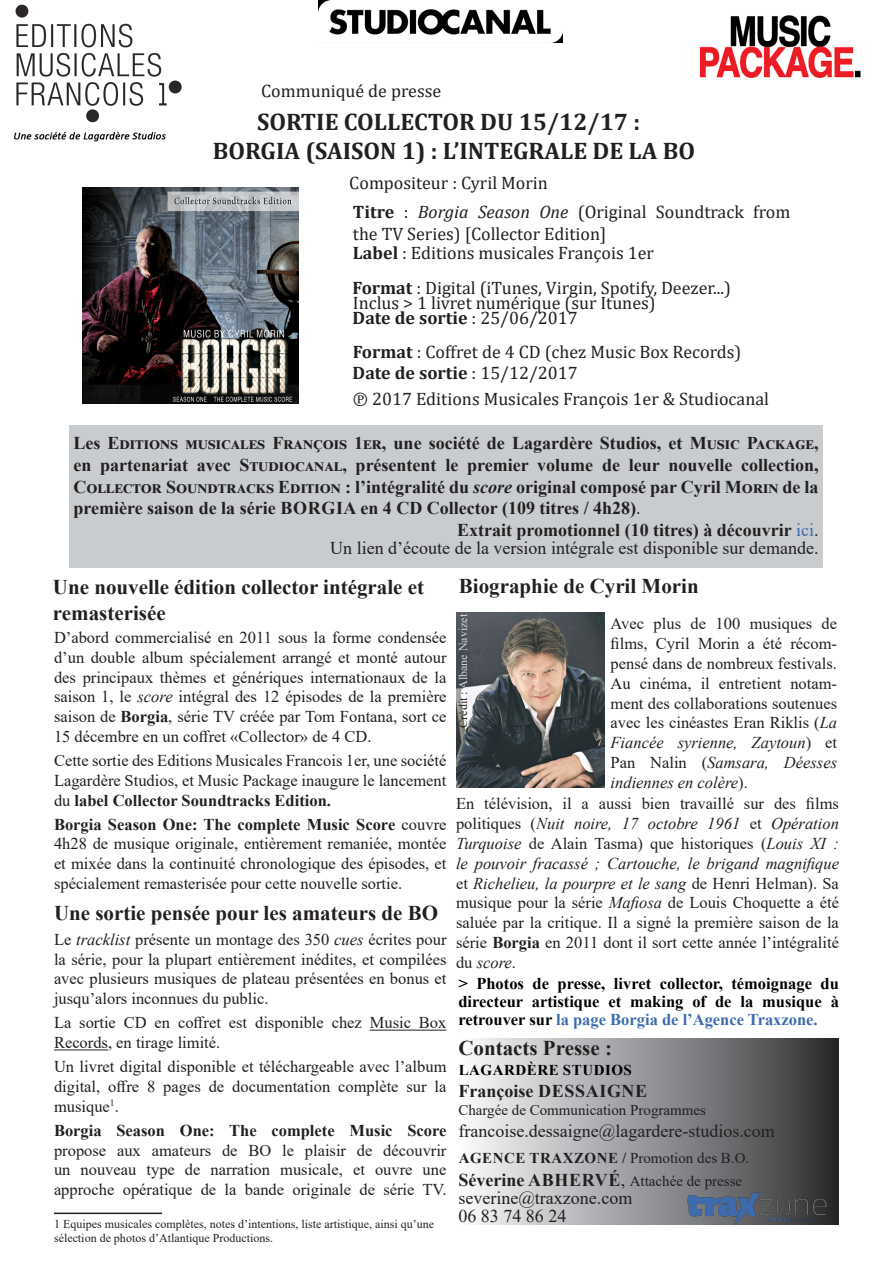
<style>
.page{position:relative;width:893px;height:1263px;background:#fff}
.page>*{position:absolute;margin:0;border:0;box-sizing:border-box;transform-origin:0 0}
.t1{font:700 24px "Cambria";color:#231f20}
.t2{font:700 21px/25.2px "Times New Roman";color:#231f20}
.t3{font:18px/21.6px "Cambria";color:#231f20}
.t4{font:700 18px/21.6px "Times New Roman";color:#231f20;text-align:justify}
.t5{font:18px/18px "Times New Roman";color:#231f20;text-align:right}
.t6{font:16.5px/19.8px "Times New Roman";color:#231f20;text-align:justify}
.t7{font:700 16.5px/18px "Times New Roman";color:#000;text-align:justify}
.t8{font:15px "Times New Roman";color:#231f20}
.t9{font:700 15px "Times New Roman";letter-spacing:.035em;color:#000}
.t10{font:12px/14.4px "Times New Roman";color:#231f20}
.t11{font:12px "Times New Roman";color:#d7d8da}
.s1{font-weight:700}
.s2{font-style:italic}
.s3{font-weight:400}
.s4{color:#3d6bab}
.s5{color:#231f20}
.s6{font-weight:700;font-size:18px}
.s7{font-size:18px}
</style>
<div class="page">
<div style="left:456px;top:1039px;width:383px;height:185px;background:linear-gradient(to right,#fcfeff,#2d2d2f)"></div>
<img style="left:699px;top:15px;width:162px;height:63px">
<img style="left:319px;top:0;width:244px;height:43px">
<img style="left:83px;top:188px;width:216px;height:216px">
<div style="left:69px;top:426px;width:754px;height:142px;background:#c8cccf"></div>
<hr style="left:370px;top:1030px;width:76px;height:1px;background:#231f20">
<hr style="left:54px;top:1049px;width:54px;height:1px;background:#231f20">
<hr style="left:54px;top:1212px;width:108px;height:2px;background:#231f20">
<img style="left:456px;top:612px;width:148px;height:176px">
<img style="left:685px;top:1189px;width:146px;height:36px">
<img style="left:14px;top:4px;width:168px;height:138px">
<p class="t3" style="left:261px;top:80px;width:182px">Communiqué de presse</p>
<p class="t1" style="left:257px;top:105px;width:385px">SORTIE COLLECTOR DU 15/12/17 :</p>
<p class="t1" style="left:213px;top:134px;width:484px">BORGIA (SAISON 1) : L’INTEGRALE DE LA BO</p>
<p class="t3" style="left:349px;top:172px;width:200px">Compositeur : Cyril Morin</p>
<p class="t3" style="left:353px;top:201px;width:439px"><span class="s1">Titre</span> : <span class="s2">Borgia Season One</span> (Original Soundtrack from the TV Series) [Collector Edition]</p>
<p class="t3" style="left:353px;top:242px;width:303px"><span class="s1">Label</span> : Editions musicales François 1er</p>
<p class="t3" style="left:353px;top:276px;width:380px"><span class="s1">Format</span> : Digital (iTunes, Virgin, Spotify, Deezer...)</p>
<p class="t3" style="left:353px;top:295px;width:305px;line-height:15px">Inclus &gt; 1 livret numérique (sur Itunes)<br><span class="s1">Date de sortie</span> : 25/06/2017</p>
<p class="t3" style="left:353px;top:341px;width:390px"><span class="s1">Format</span> : Coffret de 4 CD (chez Music Box Records)<br><span class="s1">Date de sortie</span> : 15/12/2017</p>
<p class="t3" style="left:353px;top:388px;width:418px">℗ 2017 Editions Musicales François 1er &amp; Studiocanal</p>
<p class="t4" style="left:73px;top:432px;width:747px">Les Editions musicales François 1er, une société de Lagardère Studios, et Music Package, en partenariat avec Studiocanal, présentent le premier volume de leur nouvelle collection, Collector Soundtracks Edition : l’intégralité du <span class="s2">score</span> original composé par Cyril Morin de la première saison de la série BORGIA en 4 CD Collector (109 titres / 4h28)<span class="s3">.</span></p>
<p class="t5" style="left:330px;top:521px;width:490px"><span class="s1">Extrait promotionnel (10 titres) à découvrir</span> <span class="s4">ici</span>.<br>Un lien d’écoute de la version intégrale est disponible sur demande.</p>
<p class="t2" style="left:53px;top:574px;width:373px">Une nouvelle édition collector intégrale et remasterisée</p>
<p class="t6" style="left:54px;top:627px;width:394px">D’abord commercialisé en 2011 sous la forme condensée d’un double album spécialement arrangé et monté autour des principaux thèmes et génériques internationaux de la saison 1, le <span class="s2">score</span> intégral des 12 épisodes de la première saison de <span class="s1">Borgia</span>, série TV créée par Tom Fontana, sort ce 15 décembre en un coffret «Collector» de 4 CD.</p>
<p class="t6" style="left:54px;top:750px;width:394px">Cette sortie des Editions Musicales Francois 1er, une société Lagardère Studios, et Music Package inaugure le lancement du <span class="s1">label Collector Soundtracks Edition.</span></p>
<p class="t6" style="left:54px;top:814px;width:394px"><span class="s1">Borgia Season One: The complete Music Score</span> couvre 4h28 de musique originale, entièrement remaniée, montée et mixée dans la continuité chronologique des épisodes, et spécialement remasterisée pour cette nouvelle sortie.</p>
<p class="t2" style="left:54px;top:899px;width:386px">Une sortie pensée pour les amateurs de BO</p>
<p class="t6" style="left:54px;top:929px;width:394px">Le <span class="s2">tracklist</span> présente un montage des 350 <span class="s2">cues</span> écrites pour la série, pour la plupart entièrement inédites, et compilées avec plusieurs musiques de plateau présentées en bonus et jusqu’alors inconnues du public.</p>
<p class="t6" style="left:54px;top:1012px;width:394px">La sortie CD en coffret est disponible chez Music Box<br>Records, en tirage limité.</p>
<p class="t6" style="left:54px;top:1056px;width:394px">Un livret digital disponible et téléchargeable avec l’album digital, offre 8 pages de documentation complète sur la musique<sup>1</sup>.</p>
<p class="t6" style="left:54px;top:1120px;width:394px"><span class="s1">Borgia Season One: The complete Music Score </span>propose aux amateurs de BO le plaisir de découvrir un nouveau type de narration musicale, et ouvre une approche opératique de la bande originale de série TV.</p>
<p class="t10" style="left:54px;top:1216px;width:381px">1 Equipes musicales complètes, notes d’intentions, liste artistique, ainsi qu’une sélection de photos d’Atlantique Productions.</p>
<p class="t2" style="left:459px;top:573px;width:241px">Biographie de Cyril Morin</p>
<p class="t11" style="left:455px;top:728px;width:115px;rotate:-90deg"><span class="s5">Crédit :</span> Albane Navizet</p>
<p class="t6" style="left:611px;top:613px;width:228px">Avec plus de 100 musiques de films, Cyril Morin a été récom&shy;pensé dans de nombreux festivals.<br>Au cinéma, il entretient notam&shy;ment des collaborations soutenues avec les cinéastes Eran Riklis (<span class="s2">La Fiancée syrienne, Zaytoun</span>) et Pan Nalin (<span class="s2">Samsara, Déesses indiennes en colère</span>).</p>
<p class="t6" style="left:456px;top:793px;width:384px">En télévision, il a aussi bien travaillé sur des films politiques (<span class="s2">Nuit noire, 17 octobre 1961</span> et <span class="s2">Opération Turquoise</span> de Alain Tasma) que historiques (<span class="s2">Louis XI : le pouvoir fracassé ; Cartouche, le brigand magnifique </span>et <span class="s2">Richelieu, la pourpre et le sang</span> de Henri Helman). Sa musique pour la série <span class="s2">Mafiosa</span> de Louis Choquette a été saluée par la critique. Il a signé la première saison de la série <span class="s1">Borgia</span> en 2011 dont il sort cette année l’intégralité du <span class="s2">score</span>.</p>
<p class="t7" style="left:458px;top:974px;width:382px">&gt; Photos de presse, livret collector, témoignage du directeur artistique et making of de la musique à retrouver sur <span class="s4">la page Borgia de l’Agence Traxzone.</span></p>
<p class="t2" style="left:458px;top:1035px;width:155px">Contacts Presse :</p>
<p class="t9" style="left:459px;top:1059px;width:175px">LAGARDÈRE STUDIOS</p>
<p class="t4" style="left:458px;top:1080px;width:190px">Françoise DESSAIGNE</p>
<p class="t8" style="left:458px;top:1100px;width:249px">Chargée de Communication Programmes</p>
<p class="t5" style="left:458px;top:1121px;width:318px">francoise.dessaigne@lagardere-studios.com</p>
<p class="t8" style="left:459px;top:1148px;width:292px"><span class="s1">AGENCE TRAXZONE /</span> Promotion des B.O.</p>
<p class="t8" style="left:458px;top:1170px;width:285px"><span class="s6">Séverine ABHERVÉ</span><span class="s7">,</span> Attachée de presse</p>
<p class="t5" style="left:458px;top:1188px;width:176px">severine@traxzone.com</p>
<p class="t5" style="left:458px;top:1206px;width:109px">06 83 74 86 24</p>
</div>
